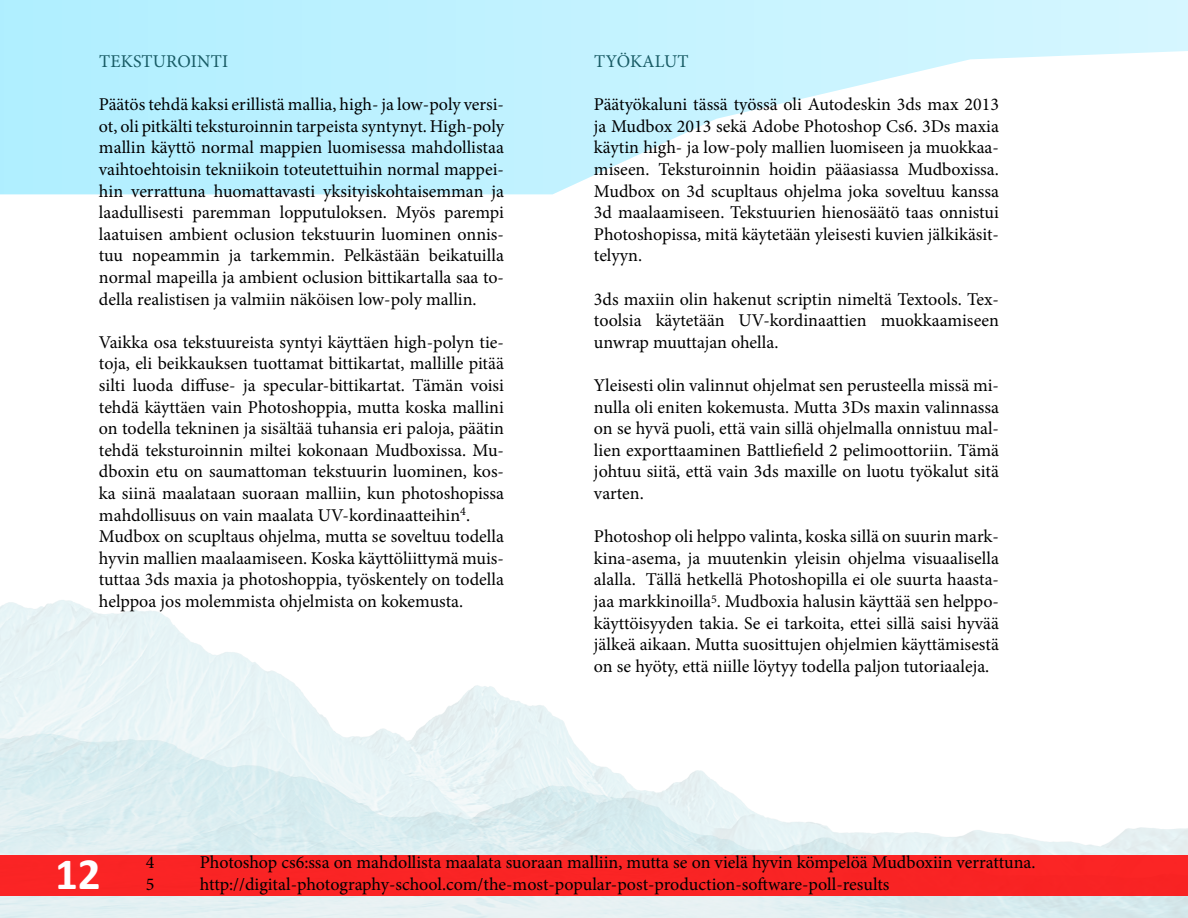
<style>
.page{position:relative;width:1188px;height:918px;background:#fff}
.page>*{position:absolute;margin:0;border:0;box-sizing:border-box;transform-origin:0 0}
.t1{font:700 45px "Calibri";color:#fff}
.t2{font:18px/21.6px "Minion Pro";letter-spacing:-.005em;color:#000;text-align:justify}
.t3{font:18px "Minion Pro";letter-spacing:.01em;color:#185b65}
</style>
<div class="page">
<img style="left:0;top:600px;width:510px;height:100px">
<img style="left:0;top:700px;width:1188px;height:218px">
<svg style="left:0;top:0;width:1188px;height:194px"></svg>
<div style="left:0;top:855px;width:1188px;height:41px;background:#fa2424"></div>
<p class="t3" style="left:99px;top:49px;width:131px">Teksturointi</p>
<p class="t2" style="left:99px;top:94px;width:407px">Päätös tehdä kaksi erillistä mallia, high- ja low-poly versi&shy;ot, oli pitkälti teksturoinnin tarpeista syntynyt. High-poly mallin käyttö normal mappien luomisessa mahdollistaa vaihtoehtoisin tekniikoin toteutettuihin normal mappei&shy;hin verrattuna huomattavasti yksityiskohtaisemman ja laadullisesti paremman lopputuloksen. Myös parempi laatuisen ambient oclusion tekstuurin luominen onnis&shy;tuu nopeammin ja tarkemmin. Pelkästään beikatuilla normal mapeilla ja ambient oclusion bittikartalla saa to&shy;della realistisen ja valmiin näköisen low-poly mallin.</p>
<p class="t2" style="left:99px;top:331px;width:407px;text-align:left">Vaikka osa tekstuureista syntyi käyttäen high-polyn tie&shy;toja, eli beikkauksen tuottamat bittikartat, mallille pitää silti luoda diffuse- ja specular-bittikartat. Tämän voisi tehdä käyttäen vain Photoshoppia, mutta koska mallini on todella tekninen ja sisältää tuhansia eri paloja, päätin tehdä teksturoinnin miltei kokonaan Mudboxissa. Mu&shy;dboxin etu on saumattoman tekstuurin luominen, kos&shy;ka siinä maalataan suoraan malliin, kun photoshopissa mahdollisuus on vain maalata UV-kordinaatteihin<sup>4</sup>.<br>Mudbox on scupltaus ohjelma, mutta se soveltuu todella hyvin mallien maalaamiseen. Koska käyttöliittymä muis&shy;tuttaa 3ds maxia ja photoshoppia, työskentely on todella helppoa jos molemmista ohjelmista on kokemusta.</p>
<p class="t3" style="left:594px;top:49px;width:96px">Työkalut</p>
<p class="t2" style="left:594px;top:94px;width:407px">Päätyökaluni tässä työssä oli Autodeskin 3ds max 2013 ja Mudbox 2013 sekä Adobe Photoshop Cs6. 3Ds maxia käytin high- ja low-poly mallien luomiseen ja muokkaa&shy;miseen. Teksturoinnin hoidin pääasiassa Mudboxissa.<br>Mudbox on 3d scupltaus ohjelma joka soveltuu kanssa 3d maalaamiseen. Tekstuurien hienosäätö taas onnistui Photoshopissa, mitä käytetään yleisesti kuvien jälkikäsit&shy;telyyn.</p>
<p class="t2" style="left:594px;top:288px;width:406px">3ds maxiin olin hakenut scriptin nimeltä Textools. Tex&shy;toolsia käytetään UV-kordinaattien muokkaamiseen unwrap muuttajan ohella.</p>
<p class="t2" style="left:594px;top:375px;width:407px">Yleisesti olin valinnut ohjelmat sen perusteella missä mi&shy;nulla oli eniten kokemusta. Mutta 3Ds maxin valinnassa on se hyvä puoli, että vain sillä ohjelmalla onnistuu mal&shy;lien exporttaaminen Battliefield 2 pelimoottoriin. Tämä johtuu siitä, että vain 3ds maxille on luotu työkalut sitä varten.</p>
<p class="t2" style="left:594px;top:526px;width:407px">Photoshop oli helppo valinta, koska sillä on suurin mark&shy;kina-asema, ja muutenkin yleisin ohjelma visuaalisella alalla. Tällä hetkellä Photoshopilla ei ole suurta haasta&shy;jaa markkinoilla<sup>5</sup>. Mudboxia halusin käyttää sen helppo&shy;käyttöisyyden takia. Se ei tarkoita, ettei sillä saisi hyvää jälkeä aikaan. Mutta suosittujen ohjelmien käyttämisestä on se hyöty, että niille löytyy todella paljon tutoriaaleja.</p>
<h1 class="t1" style="left:55px;top:845px;width:47px">12</h1>
<p class="t2" style="left:146px;top:852px;width:38px">4 P</p>
<p class="t2" style="left:210px;top:852px;width:827px">hotoshop cs6:ssa on mahdollista maalata suoraan malliin, mutta se on vielä hyvin kömpelöä Mudboxiin verrattuna.</p>
<p class="t2" style="left:146px;top:873px;width:10px">5</p>
<p class="t2" style="left:200px;top:873px;width:691px">http://digital-photography-school.com/the-most-popular-post-production-software-poll-results</p>
</div>
